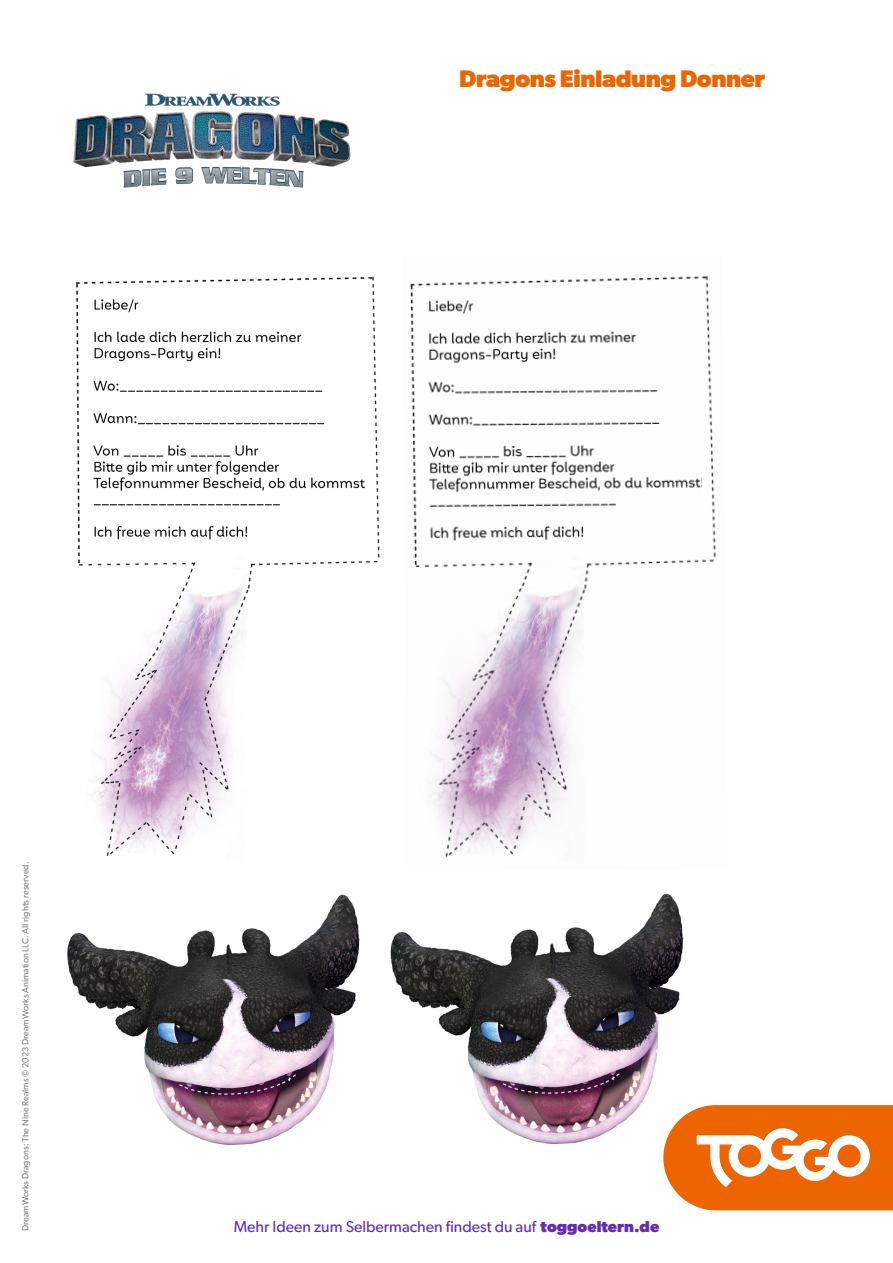
<style>
.page{position:relative;width:893px;height:1263px;background:#fff}
.page>*{position:absolute;margin:0;border:0;box-sizing:border-box;transform-origin:0 0}
.beschreibung_02{font:700 24px "Gibson";letter-spacing:-.02em;color:#ec6500}
.t1{font:15.75px "Gibson";color:#652cb3}
.t2{font:9px "Gibson";color:#808080}
.s1{font-weight:700}
</style>
<div class="page">
<img style="left:390px;top:893px;width:294px;height:252px">
<img style="left:67px;top:894px;width:293px;height:251px">
<img style="left:75px;top:276px;width:305px;height:581px">
<img style="left:409px;top:275px;width:307px;height:583px">
<hr style="left:702px;top:472px;width:4px;height:23px;background:#fff">
<hr style="left:366px;top:473px;width:3px;height:22px;background:#fff">
<img style="left:73px;top:93px;width:278px;height:95px">
<svg style="left:663px;top:1105px;width:230px;height:105px"></svg>
<p class="beschreibung_02" style="left:459px;top:65px;width:307px">Dragons Einladung Donner</p>
<p class="t2" style="left:20px;top:1231px;width:371px;rotate:-90deg">DreamWorks Dragons: The Nine Realms © 2023 DreamWorks Animation LLC. All rights reserved.</p>
<h2 class="t1" style="left:234px;top:1217px;width:427px">Mehr Ideen zum Selbermachen findest du auf <span class="s1">toggoeltern.de</span></h2>
</div>
